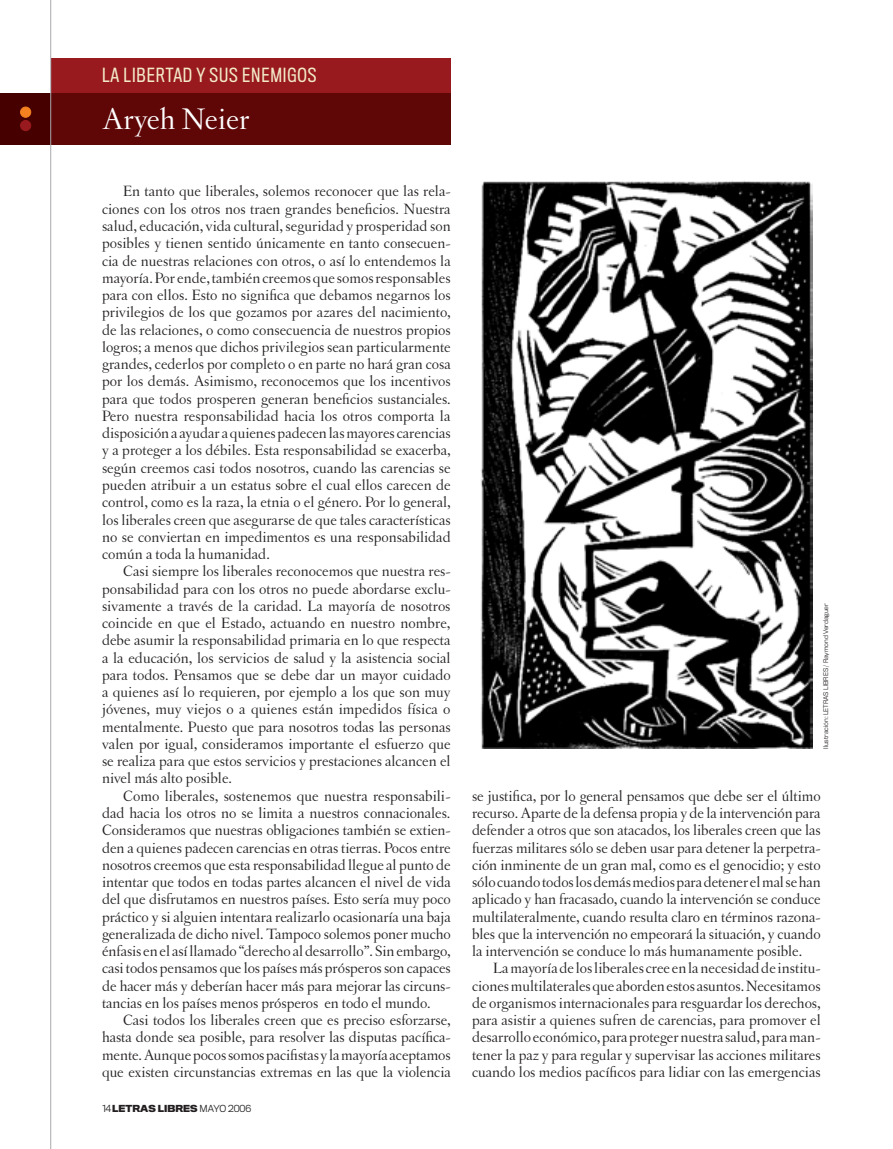
<style>
.page{position:relative;width:893px;height:1149px;background:#fff}
.page>*{position:absolute;margin:0;border:0;box-sizing:border-box;transform-origin:0 0}
.t1{font:31.5px "Letras Oldstyle";color:#fff}
.t2{font:18px "Titling Gothic FB Cond";letter-spacing:.05em;color:#f3e9c9}
.t3{font:15.75px/17.2px "Letras Oldstyle";letter-spacing:-.005em;color:#231f20;text-align:justify}
.t4{font:700 9px "Titling Gothic FB Normal";color:#231f20}
.t5{font:300 6px "Titling Gothic FB Normal";letter-spacing:-.01em;color:#231f20}
.s1{font-weight:300}
</style>
<div class="page">
<div style="left:51px;top:58px;width:400px;height:35px;background:#981a1e"></div>
<div style="left:0;top:93px;width:51px;height:52px;background:#470000"></div>
<div style="left:51px;top:93px;width:400px;height:52px;background:#5f0607"></div>
<div style="left:21px;top:107px;width:10px;height:10px;background:#f58220;border-radius:50%"></div>
<div style="left:20px;top:107px;width:11px;height:10px;border:1px solid #f58220;border-radius:50%"></div>
<div style="left:21px;top:120px;width:10px;height:11px;background:#981a1e;border-radius:50%"></div>
<div style="left:20px;top:120px;width:11px;height:11px;border:1px solid #981a1e;border-radius:50%"></div>
<hr style="left:50px;top:0;width:1px;height:1148px;background:#a8a9ad">
<img style="left:480px;top:181px;width:332px;height:567px">
<p class="t2" style="left:102px;top:65px;width:216px">LA LIBERTAD Y SUS ENEMIGOS</p>
<h1 class="t1" style="left:102px;top:101px;width:149px">Aryeh Neier</h1>
<p class="t3" style="left:102px;top:183px;width:350px;text-indent:21px">En tanto que liberales, solemos reconocer que las rela&shy;ciones con los otros nos traen grandes beneficios. Nuestra salud, educación, vida cultural, seguridad y prosperidad son posibles y tienen sentido únicamente en tanto consecuen&shy;cia de nuestras relaciones con otros, o así lo entendemos la mayoría. Por ende, también creemos que somos responsables para con ellos. Esto no significa que debamos negarnos los privilegios de los que gozamos por azares del nacimiento, de las relaciones, o como consecuencia de nuestros propios logros; a menos que dichos privilegios sean particularmente grandes, cederlos por completo o en parte no hará gran cosa por los demás. Asimismo, reconocemos que los incentivos para que todos prosperen generan beneficios sustanciales.<br>Pero nuestra responsabilidad hacia los otros comporta la disposición a ayudar a quienes padecen las mayores carencias y a proteger a los débiles. Esta responsabilidad se exacerba, según creemos casi todos nosotros, cuando las carencias se pueden atribuir a un estatus sobre el cual ellos carecen de control, como es la raza, la etnia o el género. Por lo general, los liberales creen que asegurarse de que tales características no se conviertan en impedimentos es una responsabilidad común a toda la humanidad.</p>
<p class="t3" style="left:102px;top:562px;width:350px;text-indent:21px">Casi siempre los liberales reconocemos que nuestra res&shy;ponsabilidad para con los otros no puede abordarse exclu&shy;sivamente a través de la caridad. La mayoría de nosotros coincide en que el Estado, actuando en nuestro nombre, debe asumir la responsabilidad primaria en lo que respecta a la educación, los servicios de salud y la asistencia social para todos. Pensamos que se debe dar un mayor cuidado a quienes así lo requieren, por ejemplo a los que son muy jóvenes, muy viejos o a quienes están impedidos física o mentalmente. Puesto que para nosotros todas las personas valen por igual, consideramos importante el esfuerzo que se realiza para que estos servicios y prestaciones alcancen el nivel más alto posible.</p>
<p class="t3" style="left:102px;top:786px;width:350px;text-indent:21px">Como liberales, sostenemos que nuestra responsabili&shy;dad hacia los otros no se limita a nuestros connacionales.<br>Consideramos que nuestras obligaciones también se extien&shy;den a quienes padecen carencias en otras tierras. Pocos entre nosotros creemos que esta responsabilidad llegue al punto de intentar que todos en todas partes alcancen el nivel de vida del que disfrutamos en nuestros países. Esto sería muy poco práctico y si alguien intentara realizarlo ocasionaría una baja generalizada de dicho nivel. Tampoco solemos poner mucho énfasis en el así llamado “derecho al desarrollo”. Sin embargo, casi todos pensamos que los países más prósperos son capaces de hacer más y deberían hacer más para mejorar las circuns&shy;tancias en los países menos prósperos en todo el mundo.</p>
<p class="t3" style="left:102px;top:1011px;width:350px;text-indent:21px">Casi todos los liberales creen que es preciso esforzarse, hasta donde sea posible, para resolver las disputas pacífica&shy;mente. Aunque pocos somos pacifistas y la mayoría aceptamos que existen circunstancias extremas en las que la violencia</p>
<p class="t4" style="left:102px;top:1101px;width:151px"><span class="s1">14</span> LETRAS LIBRES <span class="s1">MAYO 2006</span></p>
<p class="t5" style="left:822px;top:748px;width:147px;rotate:-90deg">ILUSTRACIÓN: LETRAS LIBRES / RAYMOND VERDAGUER</p>
<p class="t3" style="left:472px;top:786px;width:350px">se justifica, por lo general pensamos que debe ser el último recurso. Aparte de la defensa propia y de la intervención para defender a otros que son atacados, los liberales creen que las fuerzas militares sólo se deben usar para detener la perpetra&shy;ción inminente de un gran mal, como es el genocidio; y esto sólo cuando todos los demás medios para detener el mal se han aplicado y han fracasado, cuando la intervención se conduce multilateralmente, cuando resulta claro en términos razona&shy;bles que la intervención no empeorará la situación, y cuando la intervención se conduce lo más humanamente posible.</p>
<p class="t3" style="left:472px;top:959px;width:350px;text-indent:21px">La mayoría de los liberales cree en la necesidad de institu&shy;ciones multilaterales que aborden estos asuntos. Necesitamos de organismos internacionales para resguardar los derechos, para asistir a quienes sufren de carencias, para promover el desarrollo económico, para proteger nuestra salud, para man&shy;tener la paz y para regular y supervisar las acciones militares cuando los medios pacíficos para lidiar con las emergencias</p>
</div>
